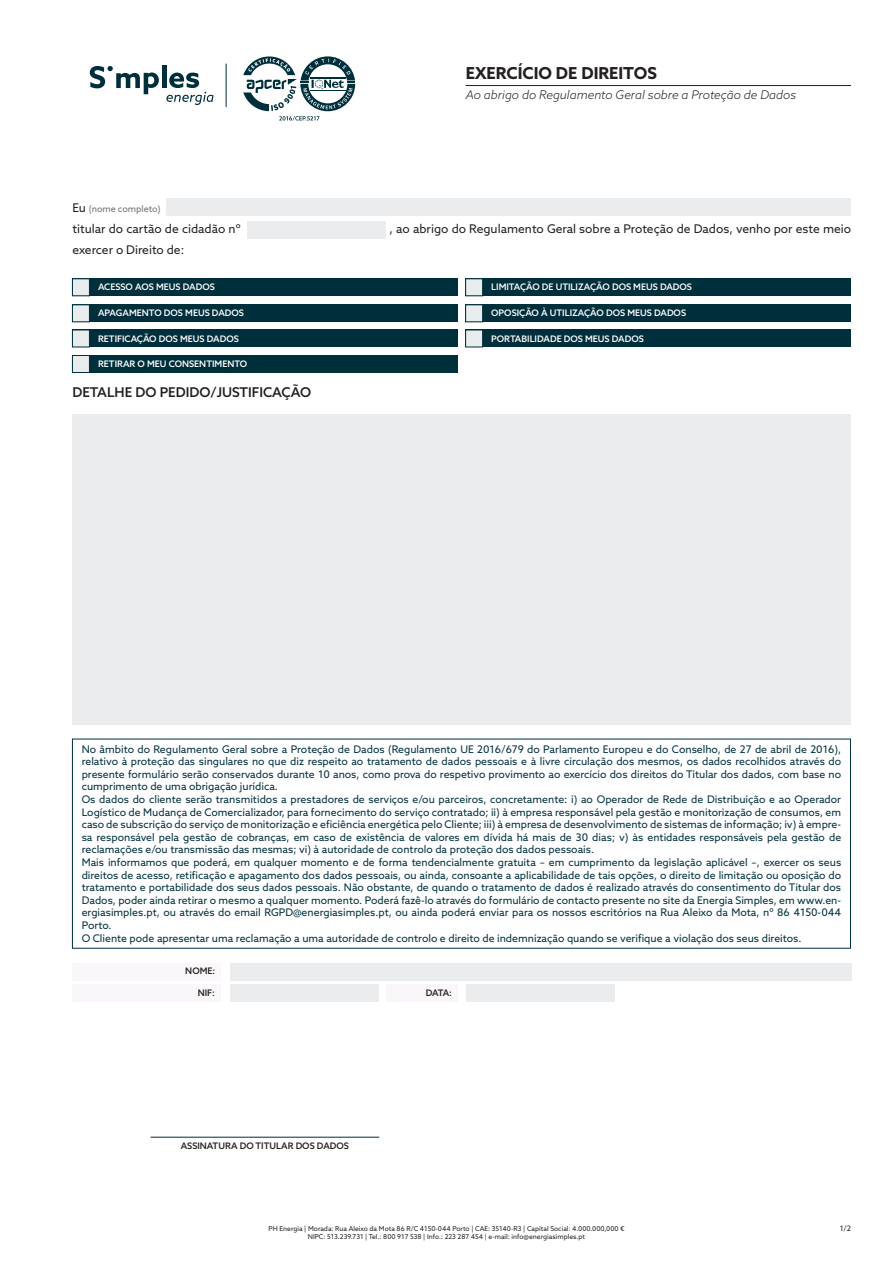
<style>
.page{position:relative;width:893px;height:1263px;background:#fff}
.page>*{position:absolute;margin:0;border:0;box-sizing:border-box;transform-origin:0 0}
.t1{font:700 16.5px "Azo Sans";color:#231f20}
.t2{font:500 13.5px "Azo Sans";color:#231f20}
.t3{font:12px "Azo Sans";color:#231f20}
.t4{font:italic 300 12px "Azo Sans";color:#231f20}
.t5{font:10.5px/12.6px "Azo Sans";color:#002f3c}
.t6{font:500 9px "Azo Sans";color:#fff}
.t7{font:500 9px "Azo Sans";color:#231f20}
.t8{font:9px "Azo Sans";color:#6d6e71}
.t9{font:7.5px "Azo Sans";color:#231f20}
.t10{font:6.75px "Azo Sans";color:#231f20}
.s1{font-size:12px;color:#231f20}
</style>
<div class="page">
<hr style="left:466px;top:85px;width:385px;height:1px;background:#002f3c">
<svg style="left:243px;top:56px;width:112px;height:65px"></svg>
<svg style="left:90px;top:66px;width:69px;height:28px"></svg>
<hr style="left:162px;top:65px;width:4px;height:23px;background:#002f3c">
<svg style="left:166px;top:73px;width:48px;height:32px"></svg>
<div style="left:72px;top:963px;width:149px;height:17px;background:#f9f7f9"></div>
<div style="left:230px;top:963px;width:621px;height:17px;background:#eaecee"></div>
<div style="left:387px;top:984px;width:71px;height:17px;background:#f9f7f9"></div>
<div style="left:466px;top:984px;width:149px;height:17px;background:#eaecee"></div>
<div style="left:72px;top:984px;width:149px;height:17px;background:#f9f7f9"></div>
<div style="left:231px;top:984px;width:148px;height:17px;background:#eaecee"></div>
<div style="left:166px;top:199px;width:685px;height:17px;background:#eaecee"></div>
<div style="left:248px;top:222px;width:138px;height:17px;background:#eaecee"></div>
<div style="left:72px;top:279px;width:386px;height:17px;background:#002f3c"></div>
<div style="left:72px;top:279px;width:18px;height:17px;background:#e8eced;border:1px solid #002f3c"></div>
<div style="left:72px;top:305px;width:386px;height:17px;background:#002f3c"></div>
<div style="left:72px;top:305px;width:18px;height:17px;background:#e8eced;border:1px solid #002f3c"></div>
<div style="left:72px;top:330px;width:386px;height:17px;background:#002f3c"></div>
<div style="left:72px;top:330px;width:18px;height:17px;background:#e8eced;border:1px solid #002f3c"></div>
<div style="left:466px;top:279px;width:385px;height:17px;background:#002f3c"></div>
<div style="left:465px;top:279px;width:18px;height:17px;background:#e8eced;border:1px solid #002f3c"></div>
<div style="left:466px;top:305px;width:385px;height:17px;background:#002f3c"></div>
<div style="left:465px;top:305px;width:18px;height:17px;background:#e8eced;border:1px solid #002f3c"></div>
<div style="left:466px;top:330px;width:385px;height:17px;background:#002f3c"></div>
<div style="left:465px;top:330px;width:18px;height:17px;background:#e8eced;border:1px solid #002f3c"></div>
<div style="left:72px;top:414px;width:778px;height:310px;background:#eaecee"></div>
<hr style="left:151px;top:1137px;width:228px;height:1px;background:#002f3c">
<div style="left:72px;top:355px;width:386px;height:17px;background:#002f3c"></div>
<div style="left:72px;top:355px;width:18px;height:18px;background:#e8eced;border:1px solid #002f3c"></div>
<h1 class="t1" style="left:466px;top:62px;width:193px">EXERCÍCIO DE DIREITOS</h1>
<p class="t4" style="left:466px;top:87px;width:332px">Ao abrigo do Regulamento Geral sobre a Proteção de Dados</p>
<p class="t8" style="left:72px;top:203px;width:90px"><span class="s1">Eu</span> (nome completo)</p>
<p class="t3" style="left:72px;top:221px;width:170px">titular do cartão de cidadão nº</p>
<p class="t3" style="left:390px;top:221px;width:463px">, ao abrigo do Regulamento Geral sobre a Proteção de Dados, venho por este meio</p>
<p class="t3" style="left:72px;top:242px;width:113px">exercer o Direito de:</p>
<p class="t6" style="left:98px;top:281px;width:118px">ACESSO AOS MEUS DADOS</p>
<p class="t6" style="left:98px;top:307px;width:147px">APAGAMENTO DOS MEUS DADOS</p>
<p class="t6" style="left:98px;top:332px;width:142px">RETIFICAÇÃO DOS MEUS DADOS</p>
<p class="t6" style="left:491px;top:281px;width:202px">LIMITAÇÃO DE UTILIZAÇÃO DOS MEUS DADOS</p>
<p class="t6" style="left:491px;top:307px;width:196px">OPOSIÇÃO À UTILIZAÇÃO DOS MEUS DADOS</p>
<p class="t6" style="left:491px;top:332px;width:154px">PORTABILIDADE DOS MEUS DADOS</p>
<p class="t6" style="left:98px;top:358px;width:151px">RETIRAR O MEU CONSENTIMENTO</p>
<p class="t2" style="left:72px;top:384px;width:240px">DETALHE DO PEDIDO/JUSTIFICAÇÃO</p>
<p class="t5" style="left:82px;top:742px;width:761px">No âmbito do Regulamento Geral sobre a Proteção de Dados (Regulamento UE 2016/679 do Parlamento Europeu e do Conselho, de 27 de abril de 2016), relativo à proteção das singulares no que diz respeito ao tratamento de dados pessoais e à livre circulação dos mesmos, os dados recolhidos através do presente formulário serão conservados durante 10 anos, como prova do respetivo provimento ao exercício dos direitos do Titular dos dados, com base no cumprimento de uma obrigação jurídica.<br>Os dados do cliente serão transmitidos a prestadores de serviços e/ou parceiros, concretamente: i) ao Operador de Rede de Distribuição e ao Operador Logístico de Mudança de Comercializador, para fornecimento do serviço contratado; ii) à empresa responsável pela gestão e monitorização de consumos, em caso de subscrição do serviço de monitorização e eficiência energética pelo Cliente; iii) à empresa de desenvolvimento de sistemas de informação; iv) à empre&shy;sa responsável pela gestão de cobranças, em caso de existência de valores em dívida há mais de 30 dias; v) às entidades responsáveis pela gestão de reclamações e/ou transmissão das mesmas; vi) à autoridade de controlo da proteção dos dados pessoais.<br>Mais informamos que poderá, em qualquer momento e de forma tendencialmente gratuita – em cumprimento da legislação aplicável –, exercer os seus direitos de acesso, retificação e apagamento dos dados pessoais, ou ainda, consoante a aplicabilidade de tais opções, o direito de limitação ou oposição do tratamento e portabilidade dos seus dados pessoais. Não obstante, de quando o tratamento de dados é realizado através do consentimento do Titular dos Dados, poder ainda retirar o mesmo a qualquer momento. Poderá fazê-lo através do formulário de contacto presente no site da Energia Simples, em www.en&shy;ergiasimples.pt, ou através do email RGPD@energiasimples.pt, ou ainda poderá enviar para os nossos escritórios na Rua Aleixo da Mota, nº 86 4150-044<br>Porto.<br>O Cliente pode apresentar uma reclamação a uma autoridade de controlo e direito de indemnização quando se verifique a violação dos seus direitos.</p>
<p class="t7" style="left:185px;top:965px;width:31px">NOME:</p>
<p class="t7" style="left:198px;top:986px;width:19px">NIF:</p>
<p class="t7" style="left:426px;top:986px;width:28px">DATA:</p>
<p class="t7" style="left:181px;top:1140px;width:170px">ASSINATURA DO TITULAR DOS DADOS</p>
<p class="t10" style="left:269px;top:1224px;width:357px">PH Energia | Morada: Rua Aleixo da Mota 86 R/C 4150-044 Porto | CAE: 35140-R3 | Capital Social: 4.000.000,000 €</p>
<p class="t9" style="left:840px;top:1223px;width:13px">1/2</p>
<p class="t10" style="left:308px;top:1232px;width:279px">NIPC: 513.239.731 | Tel.: 800 917 538 | Info.: 223 287 454 | e-mail: info@energiasimples.pt</p>
</div>
